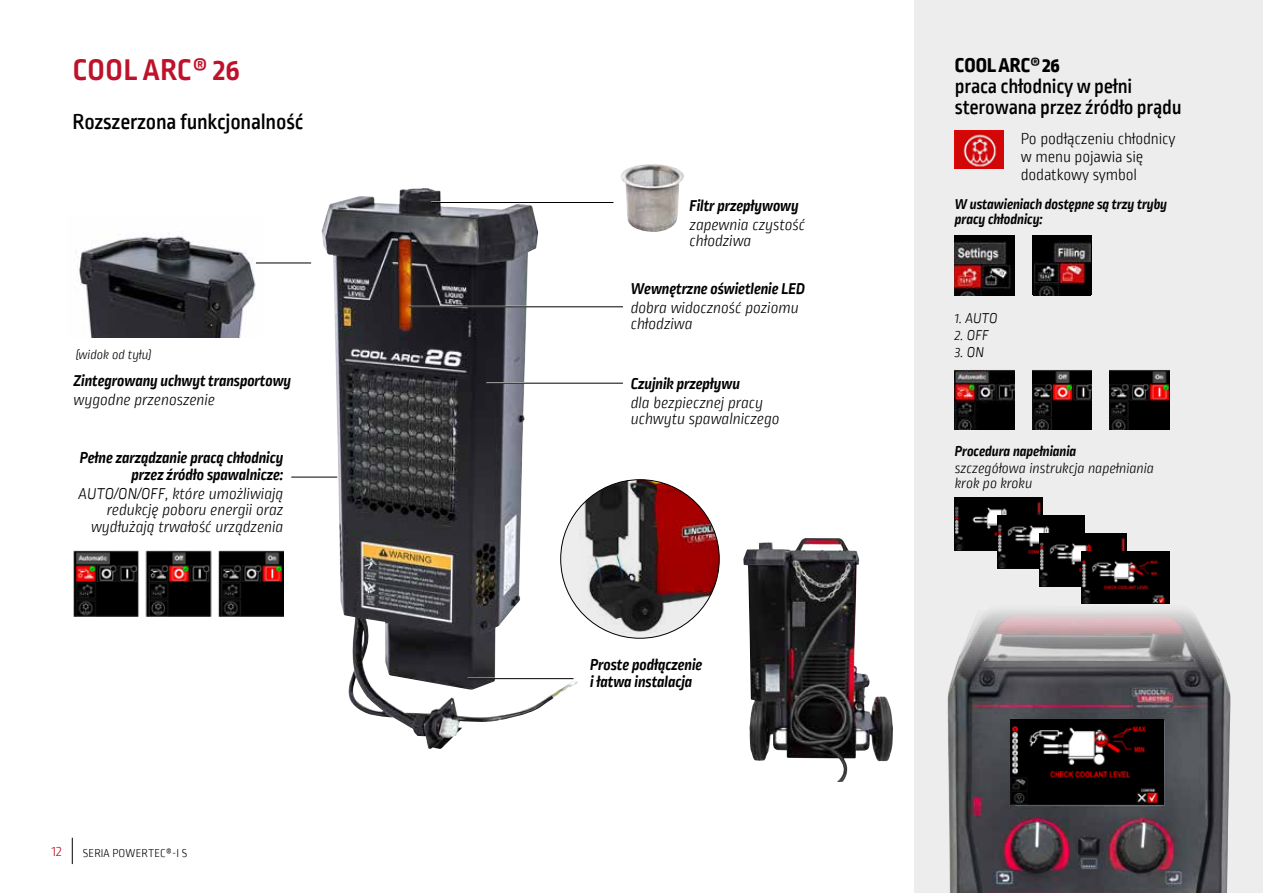
<style>
.page{position:relative;width:1263px;height:893px;background:#fff}
.page>*{position:absolute;margin:0;border:0;box-sizing:border-box;transform-origin:0 0}
.t1{font:700 31.5px "Ropa Sans Pro";letter-spacing:.015em;color:#bd122a}
.t2{font:500 22.5px "Ropa Sans PTT";letter-spacing:-.01em;color:#000}
.t3{font:500 21px/21px "Ropa Sans PTT";letter-spacing:-.01em;color:#000}
.t4{font:800 21px "Ropa Sans PTT";color:#000}
.t5{font:italic 300 16.5px/16.5px "Ropa Sans PTT";letter-spacing:-.01em;color:#000}
.t6{font:italic 700 16.5px/16.5px "Ropa Sans PTT";letter-spacing:-.01em;color:#000;text-align:right}
.t7{font:300 16.5px/18px "Ropa Sans PTT";letter-spacing:-.01em;color:#000}
.t8{font:italic 700 15px/15px "Ropa Sans PTT";letter-spacing:-.01em;color:#000}
.t9{font:italic 300 15px/15px "Ropa Sans PTT";letter-spacing:-.01em;color:#000}
.t10{font:300 15px "Ropa Sans PTT";color:#bd122a}
.t11{font:italic 300 13.65px "Ropa Sans PTT";letter-spacing:-.01em;color:#000}
.t12{font:300 12px "Ropa Sans PTT";letter-spacing:.01em;color:#000}
</style>
<div class="page">
<div style="left:915px;top:0;width:348px;height:893px;background:#ededed"></div>
<img style="left:321px;top:188px;width:257px;height:561px">
<img style="left:73px;top:550px;width:210px;height:66px">
<img style="left:76px;top:233px;width:180px;height:104px">
<hr style="left:409px;top:306px;width:214px;height:1px;background:#000">
<hr style="left:486px;top:382px;width:137px;height:1px;background:#fff">
<hr style="left:486px;top:383px;width:137px;height:1px;background:#000">
<hr style="left:291px;top:476px;width:46px;height:1px;background:#fff">
<hr style="left:291px;top:477px;width:46px;height:1px;background:#000">
<hr style="left:468px;top:678px;width:105px;height:1px;background:#000">
<hr style="left:431px;top:201px;width:182px;height:2px;background:#fff">
<hr style="left:431px;top:202px;width:182px;height:1px;background:#000">
<hr style="left:256px;top:263px;width:55px;height:1px;background:#000">
<div style="left:561px;top:480px;width:158px;height:158px;background:#ededed;border-radius:50%"></div>
<img style="left:579px;top:480px;width:140px;height:153px">
<img style="left:955px;top:131px;width:48px;height:38px">
<img style="left:955px;top:370px;width:59px;height:59px">
<img style="left:1032px;top:370px;width:60px;height:59px">
<img style="left:1110px;top:370px;width:59px;height:59px">
<img style="left:955px;top:236px;width:59px;height:59px">
<div style="left:1032px;top:236px;width:60px;height:59px;background:#000"></div>
<img style="left:1033px;top:242px;width:58px;height:53px">
<img style="left:743px;top:538px;width:150px;height:244px">
<img style="left:621px;top:164px;width:24px;height:39px">
<img style="left:955px;top:498px;width:87px;height:52px">
<img style="left:997px;top:515px;width:87px;height:53px">
<img style="left:1039px;top:533px;width:88px;height:53px">
<img style="left:1082px;top:551px;width:87px;height:50px">
<img style="left:947px;top:601px;width:284px;height:292px">
<img style="left:1010px;top:719px;width:154px;height:85px">
<svg style="left:72px;top:838px;width:1px;height:26px"></svg>
<h1 class="t1" style="left:73px;top:52px;width:169px">COOL ARC® 26</h1>
<h2 class="t2" style="left:73px;top:109px;width:232px">Rozszerzona funkcjonalność</h2>
<p class="t11" style="left:76px;top:347px;width:77px">(widok od tyłu)</p>
<p class="t6" style="left:74px;top:373px;width:219px">Zintegrowany uchwyt transportowy</p>
<p class="t5" style="left:74px;top:392px;width:143px">wygodne przenoszenie</p>
<p class="t6" style="left:80px;top:450px;width:205px">Pełne zarządzanie pracą chłodnicy przez źródło spawalnicze:</p>
<p class="t5" style="left:79px;top:486px;width:206px;text-align:right">AUTO/ON/OFF, które umożliwiają redukcję poboru energii oraz wydłużają trwałość urządzenia</p>
<p class="t10" style="left:52px;top:843px;width:12px">12</p>
<p class="t12" style="left:83px;top:847px;width:106px">SERIA POWERTEC®-I S</p>
<p class="t6" style="left:689px;top:198px;width:111px">Filtr przepływowy</p>
<p class="t5" style="left:689px;top:217px;width:117px">zapewnia czystość chłodziwa</p>
<p class="t6" style="left:631px;top:281px;width:176px">Wewnętrzne oświetlenie LED</p>
<p class="t5" style="left:631px;top:300px;width:170px">dobra widoczność poziomu chłodziwa</p>
<p class="t6" style="left:631px;top:376px;width:111px">Czujnik przepływu</p>
<p class="t5" style="left:631px;top:395px;width:150px">dla bezpiecznej pracy uchwytu spawalniczego</p>
<p class="t6" style="left:590px;top:657px;width:114px;text-align:left">Proste podłączenie i łatwa instalacja</p>
<p class="t4" style="left:955px;top:53px;width:106px">COOL ARC® 26</p>
<p class="t3" style="left:955px;top:77px;width:228px">praca chłodnicy w pełni sterowana przez źródło prądu</p>
<p class="t7" style="left:1021px;top:131px;width:156px">Po podłączeniu chłodnicy w menu pojawia się dodatkowy symbol</p>
<p class="t8" style="left:955px;top:198px;width:214px">W ustawieniach dostępne są trzy tryby pracy chłodnicy:</p>
<p class="t9" style="left:955px;top:312px;width:45px">1. AUTO</p>
<p class="t9" style="left:955px;top:329px;width:36px">2. OFF</p>
<p class="t9" style="left:955px;top:346px;width:31px">3. ON</p>
<p class="t8" style="left:955px;top:445px;width:123px">Procedura napełniania</p>
<p class="t9" style="left:955px;top:462px;width:201px">szczegółowa instrukcja napełniania krok po kroku</p>
</div>
